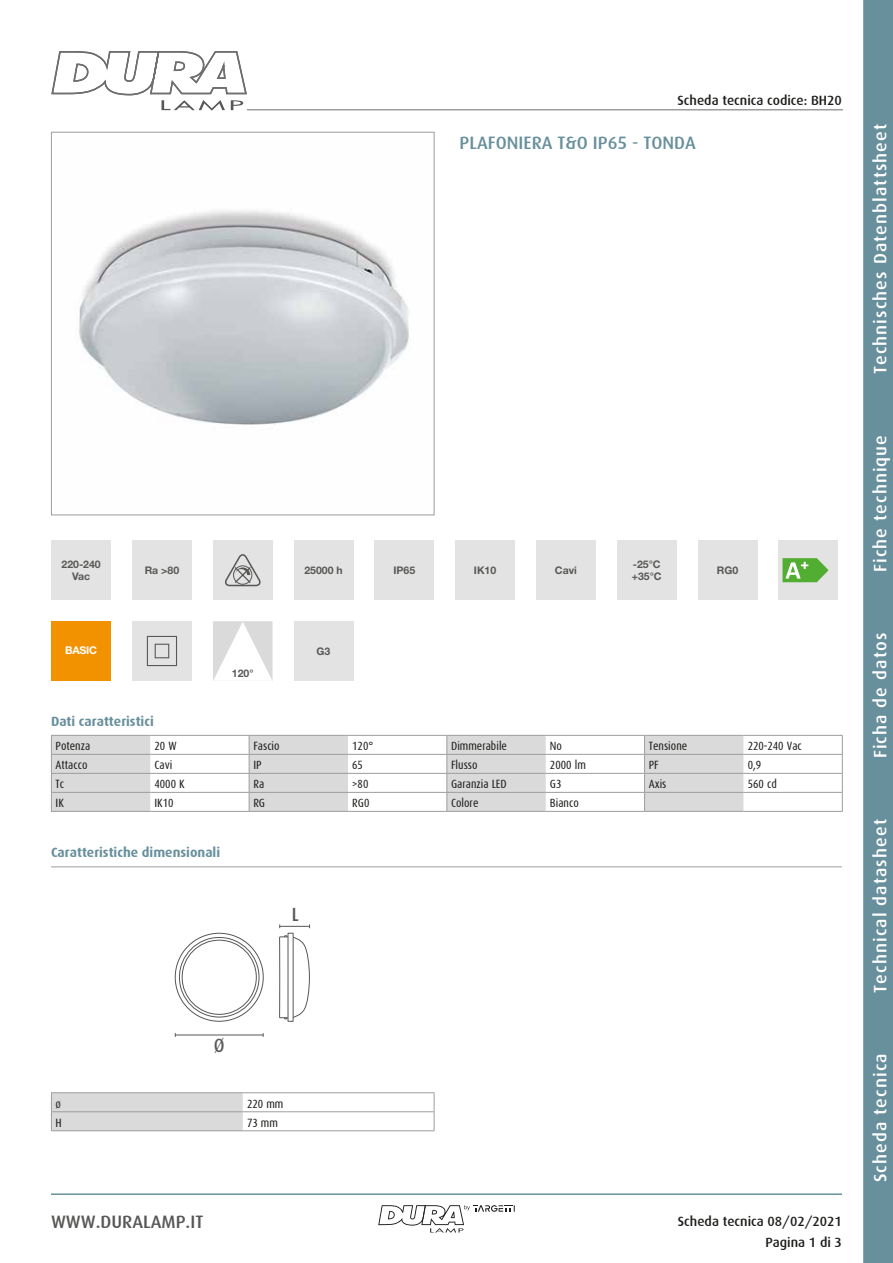
<style>
.page{position:relative;width:893px;height:1263px;background:#fff}
.page>*{position:absolute;margin:0;border:0;box-sizing:border-box;transform-origin:0 0}
.t1{font:500 19.05px "Dax Condensed";color:#575756}
.t2{font:500 18px "Dax";letter-spacing:.06em;color:#fff}
.t3{font:500 18px "Dax";color:#68909c}
.t4{font:500 18px "Dax";color:#575756}
.t5{font:500 13.5px/21.3px "Dax";color:#1d1d1b;text-align:right}
.t6{font:700 13.5px "Dax";color:#68909c}
.t7{font:12px "Dax Condensed";color:#1d1d1b}
.t8{font:700 10.65px "Helvetica Neue LT Std";letter-spacing:-.03em;color:#fff}
.t9{font:700 10.5px/12.6px "Helvetica Neue LT Std";color:#585856;text-align:center}
</style>
<div class="page">
<svg style="left:863px;top:0;width:30px;height:1263px;background:#6b929e"></svg>
<hr style="left:51px;top:1193px;width:791px;height:2px;background:#68909c">
<svg style="left:51px;top:51px;width:197px;height:60px"></svg>
<svg style="left:378px;top:1205px;width:137px;height:28px"></svg>
<hr style="left:247px;top:109px;width:596px;height:1px;background:#9d9d9c">
<img style="left:79px;top:211px;width:332px;height:214px">
<div style="left:51px;top:132px;width:383px;height:383px;border:1px solid #9d9d9c"></div>
<div style="left:51px;top:540px;width:60px;height:60px;background:#e3e3e3"></div>
<div style="left:617px;top:540px;width:59px;height:60px;background:#e3e3e3"></div>
<div style="left:375px;top:540px;width:59px;height:60px;background:#e3e3e3"></div>
<div style="left:132px;top:621px;width:60px;height:60px;background:#e3e3e3"></div>
<div style="left:147px;top:636px;width:30px;height:30px;border:1px solid #575756"></div>
<div style="left:155px;top:644px;width:14px;height:14px;border:1px solid #575756"></div>
<div style="left:132px;top:540px;width:60px;height:60px;background:#e3e3e3"></div>
<div style="left:698px;top:540px;width:59px;height:60px;background:#e3e3e3"></div>
<div style="left:455px;top:540px;width:60px;height:60px;background:#e3e3e3"></div>
<svg style="left:213px;top:621px;width:60px;height:60px"></svg>
<div style="left:213px;top:540px;width:60px;height:60px;background:#e3e3e3"></div>
<svg style="left:225px;top:554px;width:36px;height:33px"></svg>
<div style="left:778px;top:540px;width:60px;height:60px;background:#e3e3e3"></div>
<svg style="left:782px;top:558px;width:47px;height:24px"></svg>
<div style="left:536px;top:540px;width:60px;height:60px;background:#e3e3e3"></div>
<div style="left:294px;top:621px;width:59px;height:60px;background:#e3e3e3"></div>
<div style="left:294px;top:540px;width:59px;height:60px;background:#e3e3e3"></div>
<div style="left:51px;top:621px;width:60px;height:60px;background:#f39200"></div>
<svg style="left:52px;top:736px;width:691px;height:75px;fill:#dadada"></svg>
<hr style="left:51px;top:735px;width:99px;height:1px;background:#9d9d9c">
<hr style="left:150px;top:735px;width:99px;height:1px;background:#9d9d9c">
<hr style="left:348px;top:735px;width:99px;height:1px;background:#9d9d9c">
<hr style="left:546px;top:735px;width:99px;height:1px;background:#9d9d9c">
<hr style="left:743px;top:735px;width:100px;height:1px;background:#9d9d9c">
<hr style="left:51px;top:754px;width:99px;height:1px;background:#9d9d9c">
<hr style="left:150px;top:754px;width:99px;height:1px;background:#9d9d9c">
<hr style="left:348px;top:754px;width:99px;height:1px;background:#9d9d9c">
<hr style="left:546px;top:754px;width:99px;height:1px;background:#9d9d9c">
<hr style="left:743px;top:754px;width:100px;height:1px;background:#9d9d9c">
<hr style="left:51px;top:773px;width:99px;height:1px;background:#9d9d9c">
<hr style="left:150px;top:773px;width:99px;height:1px;background:#9d9d9c">
<hr style="left:348px;top:773px;width:99px;height:1px;background:#9d9d9c">
<hr style="left:546px;top:773px;width:99px;height:1px;background:#9d9d9c">
<hr style="left:743px;top:773px;width:100px;height:1px;background:#9d9d9c">
<hr style="left:51px;top:792px;width:99px;height:1px;background:#9d9d9c">
<svg style="left:51px;top:736px;width:1px;height:75px"></svg>
<hr style="left:150px;top:792px;width:99px;height:1px;background:#9d9d9c">
<hr style="left:348px;top:792px;width:99px;height:1px;background:#9d9d9c">
<hr style="left:546px;top:792px;width:99px;height:1px;background:#9d9d9c">
<hr style="left:743px;top:792px;width:100px;height:1px;background:#9d9d9c">
<svg style="left:842px;top:736px;width:1px;height:75px"></svg>
<hr style="left:51px;top:811px;width:99px;height:1px;background:#9d9d9c">
<hr style="left:150px;top:811px;width:99px;height:1px;background:#9d9d9c">
<hr style="left:348px;top:811px;width:99px;height:1px;background:#9d9d9c">
<hr style="left:546px;top:811px;width:99px;height:1px;background:#9d9d9c">
<hr style="left:743px;top:811px;width:100px;height:1px;background:#9d9d9c">
<hr style="left:249px;top:735px;width:99px;height:1px;background:#9d9d9c">
<hr style="left:249px;top:754px;width:99px;height:1px;background:#9d9d9c">
<hr style="left:249px;top:773px;width:99px;height:1px;background:#9d9d9c">
<hr style="left:249px;top:792px;width:99px;height:1px;background:#9d9d9c">
<svg style="left:249px;top:736px;width:1px;height:75px"></svg>
<hr style="left:249px;top:811px;width:99px;height:1px;background:#9d9d9c">
<hr style="left:447px;top:735px;width:99px;height:1px;background:#9d9d9c">
<hr style="left:447px;top:754px;width:99px;height:1px;background:#9d9d9c">
<hr style="left:447px;top:773px;width:99px;height:1px;background:#9d9d9c">
<hr style="left:447px;top:792px;width:99px;height:1px;background:#9d9d9c">
<svg style="left:446px;top:736px;width:1px;height:75px"></svg>
<hr style="left:447px;top:811px;width:99px;height:1px;background:#9d9d9c">
<hr style="left:645px;top:735px;width:98px;height:1px;background:#9d9d9c">
<hr style="left:645px;top:754px;width:98px;height:1px;background:#9d9d9c">
<hr style="left:645px;top:773px;width:98px;height:1px;background:#9d9d9c">
<hr style="left:645px;top:792px;width:98px;height:1px;background:#9d9d9c">
<svg style="left:644px;top:736px;width:1px;height:75px"></svg>
<hr style="left:645px;top:811px;width:98px;height:1px;background:#9d9d9c">
<hr style="left:51px;top:1092px;width:192px;height:1px;background:#9d9d9c">
<hr style="left:243px;top:1092px;width:191px;height:1px;background:#9d9d9c">
<svg style="left:51px;top:1093px;width:192px;height:37px;background:#d7d7d7"></svg>
<hr style="left:243px;top:1111px;width:191px;height:1px;background:#9d9d9c">
<svg style="left:434px;top:1093px;width:1px;height:37px"></svg>
<hr style="left:51px;top:1130px;width:192px;height:1px;background:#9d9d9c">
<hr style="left:243px;top:1130px;width:191px;height:1px;background:#9d9d9c">
<hr style="left:175px;top:1034px;width:88px;height:1px;background:#575756">
<svg style="left:279px;top:924px;width:31px;height:4px"></svg>
<div style="left:179px;top:937px;width:80px;height:80px;border:1px solid #575756;border-radius:50%"></div>
<div style="left:182px;top:940px;width:75px;height:74px;border:1px solid #575756;border-radius:50%"></div>
<div style="left:288px;top:933px;width:5px;height:88px;border:1px solid #575756"></div>
<svg style="left:279px;top:935px;width:31px;height:84px"></svg>
<hr style="left:51px;top:866px;width:791px;height:1px;background:#9d9d9c">
<p class="t5" style="left:677px;top:90px;width:166px">Scheda tecnica codice: BH20</p>
<h2 class="t3" style="left:460px;top:132px;width:238px">PLAFONIERA T&amp;O IP65 - TONDA</h2>
<p class="t9" style="left:62px;top:557px;width:41px">220-240<br>Vac</p>
<p class="t9" style="left:632px;top:557px;width:31px;text-align:left">-25°C +35°C</p>
<p class="t9" style="left:145px;top:564px;width:36px">Ra &gt;80</p>
<p class="t9" style="left:393px;top:564px;width:23px">IP65</p>
<p class="t9" style="left:474px;top:564px;width:24px">IK10</p>
<p class="t9" style="left:717px;top:564px;width:23px">RG0</p>
<p class="t9" style="left:555px;top:564px;width:23px">Cavi</p>
<p class="t9" style="left:304px;top:564px;width:40px">25000 h</p>
<p class="t8" style="left:65px;top:644px;width:33px">BASIC</p>
<p class="t9" style="left:232px;top:666px;width:23px">120°</p>
<p class="t9" style="left:317px;top:644px;width:15px">G3</p>
<p class="t6" style="left:51px;top:714px;width:104px">Dati caratteristici</p>
<p class="t7" style="left:56px;top:739px;width:36px">Potenza</p>
<p class="t7" style="left:155px;top:739px;width:24px">20 W</p>
<p class="t7" style="left:253px;top:739px;width:28px">Fascio</p>
<p class="t7" style="left:352px;top:739px;width:23px">120°</p>
<p class="t7" style="left:451px;top:739px;width:57px">Dimmerabile</p>
<p class="t7" style="left:550px;top:739px;width:14px">No</p>
<p class="t7" style="left:649px;top:739px;width:40px">Tensione</p>
<p class="t7" style="left:748px;top:739px;width:56px">220-240 Vac</p>
<p class="t7" style="left:56px;top:758px;width:33px">Attacco</p>
<p class="t7" style="left:154px;top:758px;width:19px">Cavi</p>
<p class="t7" style="left:253px;top:758px;width:10px">IP</p>
<p class="t7" style="left:352px;top:758px;width:12px">65</p>
<p class="t7" style="left:451px;top:758px;width:28px">Flusso</p>
<p class="t7" style="left:550px;top:758px;width:37px">2000 lm</p>
<p class="t7" style="left:649px;top:758px;width:11px">PF</p>
<p class="t7" style="left:748px;top:758px;width:15px">0,9</p>
<p class="t7" style="left:56px;top:777px;width:10px">Tc</p>
<p class="t7" style="left:154px;top:777px;width:32px">4000 K</p>
<p class="t7" style="left:253px;top:777px;width:12px">Ra</p>
<p class="t7" style="left:352px;top:777px;width:18px">&gt;80</p>
<p class="t7" style="left:451px;top:777px;width:57px">Garanzia LED</p>
<p class="t7" style="left:550px;top:777px;width:13px">G3</p>
<p class="t7" style="left:649px;top:777px;width:19px">Axis</p>
<p class="t7" style="left:748px;top:777px;width:31px">560 cd</p>
<p class="t7" style="left:56px;top:796px;width:10px">IK</p>
<p class="t7" style="left:154px;top:796px;width:21px">IK10</p>
<p class="t7" style="left:253px;top:796px;width:13px">RG</p>
<p class="t7" style="left:352px;top:796px;width:19px">RG0</p>
<p class="t7" style="left:451px;top:796px;width:29px">Colore</p>
<p class="t7" style="left:550px;top:796px;width:30px">Bianco</p>
<p class="t6" style="left:51px;top:845px;width:171px">Caratteristiche dimensionali</p>
<h1 class="t1" style="left:292px;top:904px;width:8px">L</h1>
<h1 class="t1" style="left:214px;top:1035px;width:12px">Ø</h1>
<p class="t7" style="left:56px;top:1097px;width:7px">ø</p>
<p class="t7" style="left:247px;top:1097px;width:38px">220 mm</p>
<p class="t7" style="left:56px;top:1116px;width:8px">H</p>
<p class="t7" style="left:247px;top:1116px;width:32px">73 mm</p>
<h2 class="t4" style="left:51px;top:1212px;width:154px">WWW.DURALAMP.IT</h2>
<p class="t5" style="left:678px;top:1211px;width:166px">Scheda tecnica 08/02/2021<br>Pagina 1 di 3</p>
<h2 class="t2" style="left:870px;top:374px;width:252px;rotate:-90deg">Technisches Datenblattsheet</h2>
<h2 class="t2" style="left:870px;top:572px;width:139px;rotate:-90deg">Fiche technique</h2>
<h2 class="t2" style="left:870px;top:758px;width:127px;rotate:-90deg">Ficha de datos</h2>
<h2 class="t2" style="left:870px;top:993px;width:175px;rotate:-90deg">Technical datasheet</h2>
<h2 class="t2" style="left:870px;top:1182px;width:130px;rotate:-90deg">Scheda tecnica</h2>
</div>
